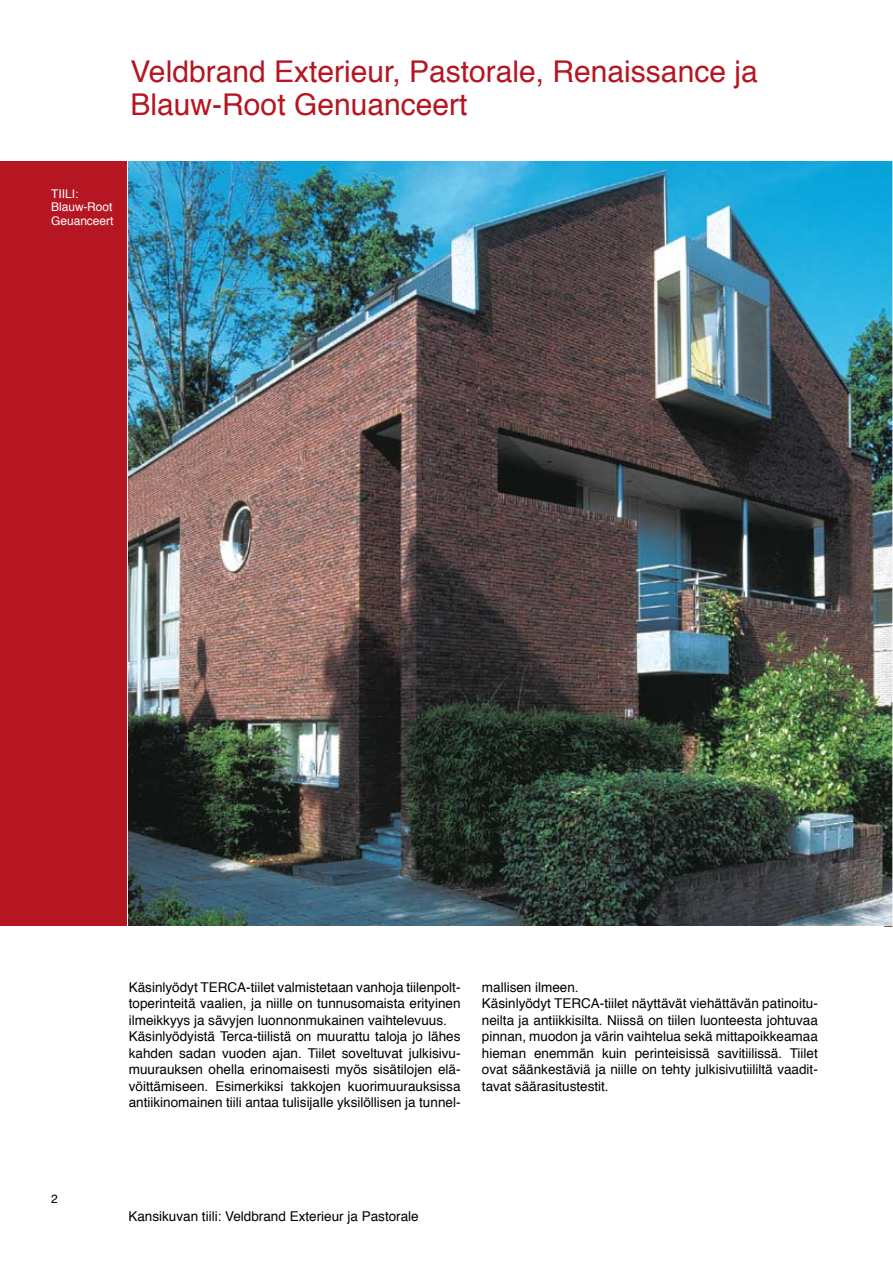
<style>
.page{position:relative;width:893px;height:1263px;background:#fff}
.page>*{position:absolute;margin:0;border:0;box-sizing:border-box;transform-origin:0 0}
.t1{font:30px/33px "Helvetica";color:#b51621}
.t2{font:13.5px/16.5px "Helvetica";color:#000}
.t3{font:12px/13.5px "Helvetica";color:#fff}
.t4{font:12px "Helvetica";color:#000}
</style>
<div class="page">
<img style="left:128px;top:162px;width:764px;height:764px">
<div style="left:0;top:162px;width:127px;height:764px;background:#b51621"></div>
<h1 class="t1" style="left:131px;top:56px;width:629px">Veldbrand Exterieur, Pastorale, Renaissance ja<br>Blauw-Root Genuanceert</h1>
<p class="t3" style="left:51px;top:187px;width:64px">TIILI:<br>Blauw-Root<br>Geuanceert</p>
<p class="t4" style="left:51px;top:1189px;width:8px">2</p>
<p class="t2" style="left:129px;top:979px;width:333px">Käsinlyödyt TERCA-tiilet valmistetaan vanhoja tiilenpolt&shy;toperinteitä vaalien, ja niille on tunnusomaista erityinen ilmeikkyys ja sävyjen luonnonmukainen vaihtelevuus.<br>Käsinlyödyistä Terca-tiilistä on muurattu taloja jo lähes kahden sadan vuoden ajan. Tiilet soveltuvat julkisivu&shy;muurauksen ohella erinomaisesti myös sisätilojen elä&shy;vöittämiseen. Esimerkiksi takkojen kuorimuurauksissa antiikinomainen tiili antaa tulisijalle yksilöllisen ja tunnel-</p>
<p class="t2" style="left:482px;top:979px;width:337px">mallisen ilmeen.<br>Käsinlyödyt TERCA-tiilet näyttävät viehättävän patinoitu&shy;neilta ja antiikkisilta. Niissä on tiilen luonteesta johtuvaa pinnan, muodon ja värin vaihtelua sekä mittapoikkeamaa hieman enemmän kuin perinteisissä savitiilissä. Tiilet ovat säänkestäviä ja niille on tehty julkisivutiililtä vaadit&shy;tavat säärasitustestit.</p>
<p class="t2" style="left:128px;top:1208px;width:292px">Kansikuvan tiili: Veldbrand Exterieur ja Pastorale</p>
</div>
